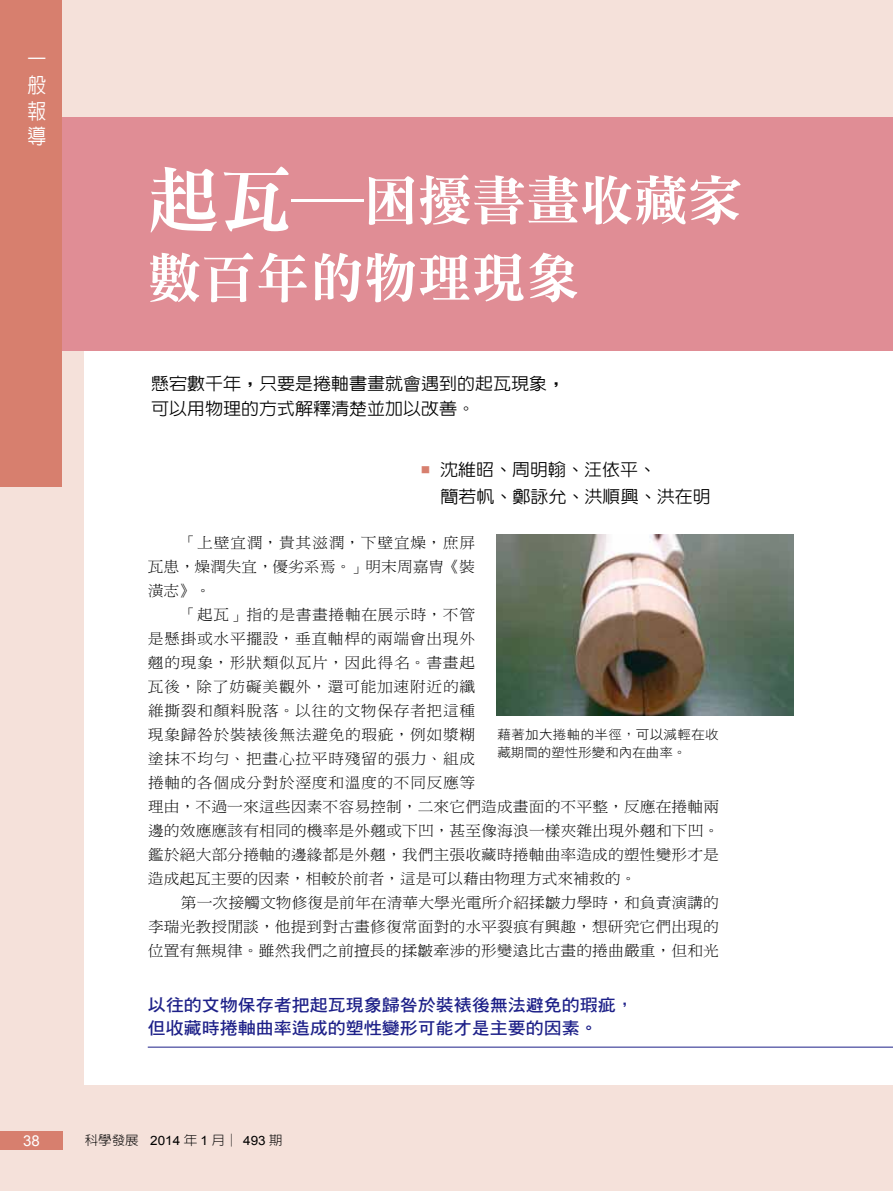
<style>
.page{position:relative;width:893px;height:1191px;background:#f5e1da}
.page>*{position:absolute;margin:0;border:0;box-sizing:border-box;transform-origin:0 0}
.t1{font:54px/77.4px "DF Ming Std W9";color:#fff}
.t2{font:500 21px/25.7px "AR New Hei B5";color:#fff;text-align:justify;scale:.9 1}
.t3{font:500 17.1px/27px "AR New Hei B5";color:#000;scale:1.05 1}
.t4{font:17.1px/22.5px "DF Hei Std W7";color:#1d2088;scale:1.05 1}
.t5{font:15px/24px "DF Ming Std W3";letter-spacing:.04em;color:#000;scale:1.05 1}
.t6{font:15px/24px "DF Ming Std W3";letter-spacing:.01em;color:#000;text-align:justify;scale:1.05 1}
.t7{font:15px "Arial";color:#fff}
.t8{font:12.9px/18px "DF Hei Std W3";letter-spacing:.03em;color:#000;scale:1.05 1}
.t9{font:300 12.9px "AR New Hei B5";color:#000;scale:1.05 1}
.s1{font-size:72px}
.s2{font-weight:700}
.s3{font-family:"Arial";font-weight:400}
</style>
<div class="page">
<div style="left:85px;top:118px;width:808px;height:966px;background:#fff"></div>
<div style="left:0;top:1131px;width:62px;height:18px;background:#d77f6e"></div>
<div style="left:0;top:0;width:62px;height:487px;background:#d77f6e"></div>
<div style="left:62px;top:118px;width:831px;height:233px;background:#e08d95"></div>
<hr style="left:148px;top:1046px;width:745px;height:1px;background:#1d2088">
<img style="left:496px;top:534px;width:298px;height:181px">
<h2 class="t2" style="left:28px;top:47px;width:22px">一般報導</h2>
<h1 class="t1" style="left:148px;top:160px;width:595px"><span class="s1">起瓦─</span>困擾書畫收藏家數百年的物理現象</h1>
<p class="t3" style="left:151px;top:370px;width:396px;line-height:25.5px">懸宕數千年<span class="s2">，</span>只要是捲軸書畫就會遇到的起瓦現象<span class="s2">，</span>可以用物理的方式解釋清楚並加以改善<span class="s2">。</span></p>
<p class="t3" style="left:441px;top:456px;width:259px;text-indent:-19px"><sup>■</sup> 沈維昭<span class="s2">、</span>周明翰<span class="s2">、</span>汪依平<span class="s2">、<br></span>簡若帆<span class="s2">、</span>鄭詠允<span class="s2">、</span>洪順興<span class="s2">、</span>洪在明</p>
<p class="t6" style="left:148px;top:530px;width:313px;text-indent:33px">「上壁宜潤，貴其滋潤，下壁宜燥，庶屏瓦患，燥潤失宜，優劣系焉。」明末周嘉冑《裝潢志》。</p>
<p class="t5" style="left:148px;top:602px;width:546px;text-indent:33px">「起瓦」指的是書畫捲軸在展示時，不管<br>是懸掛或水平擺設，垂直軸桿的兩端會出現外<br>翹的現象，形狀類似瓦片，因此得名。書畫起<br>瓦後，除了妨礙美觀外，還可能加速附近的纖<br>維撕裂和顏料脫落。以往的文物保存者把這種<br>現象歸咎於裝裱後無法避免的瑕疵，例如漿糊<br>塗抹不均勻、把畫心拉平時殘留的張力、組成<br>捲軸的各個成分對於溼度和溫度的不同反應等<br>理由，不過一來這些因素不容易控制，二來它們造成畫面的不平整，反應在捲軸兩邊的效應應該有相同的機率是外翹或下凹，甚至像海浪一樣夾雜出現外翹和下凹。鑑於絕大部分捲軸的邊緣都是外翹，我們主張收藏時捲軸曲率造成的塑性變形才是造成起瓦主要的因素，相較於前者，這是可以藉由物理方式來補救的。</p>
<p class="t6" style="left:148px;top:890px;width:546px;text-indent:33px">第一次接觸文物修復是前年在清華大學光電所介紹揉皺力學時，和負責演講的李瑞光教授閒談，他提到對古畫修復常面對的水平裂痕有興趣，想研究它們出現的位置有無規律。雖然我們之前擅長的揉皺牽涉的形變遠比古畫的捲曲嚴重，但和光</p>
<p class="t8" style="left:497px;top:725px;width:212px">藉著加大捲軸的半徑，可以減輕在收藏期間的塑性形變和內在曲率。</p>
<p class="t4" style="left:148px;top:993px;width:464px">以往的文物保存者把起瓦現象歸咎於裝裱後無法避免的瑕疵，但收藏時捲軸曲率造成的塑性變形可能才是主要的因素。</p>
<p class="t7" style="left:23px;top:1131px;width:18px">38</p>
<p class="t9" style="left:85px;top:1133px;width:190px">科學發展 <span class="s3">2014</span> 年 <span class="s3">1</span> 月│ <span class="s3">493</span> 期</p>
</div>
